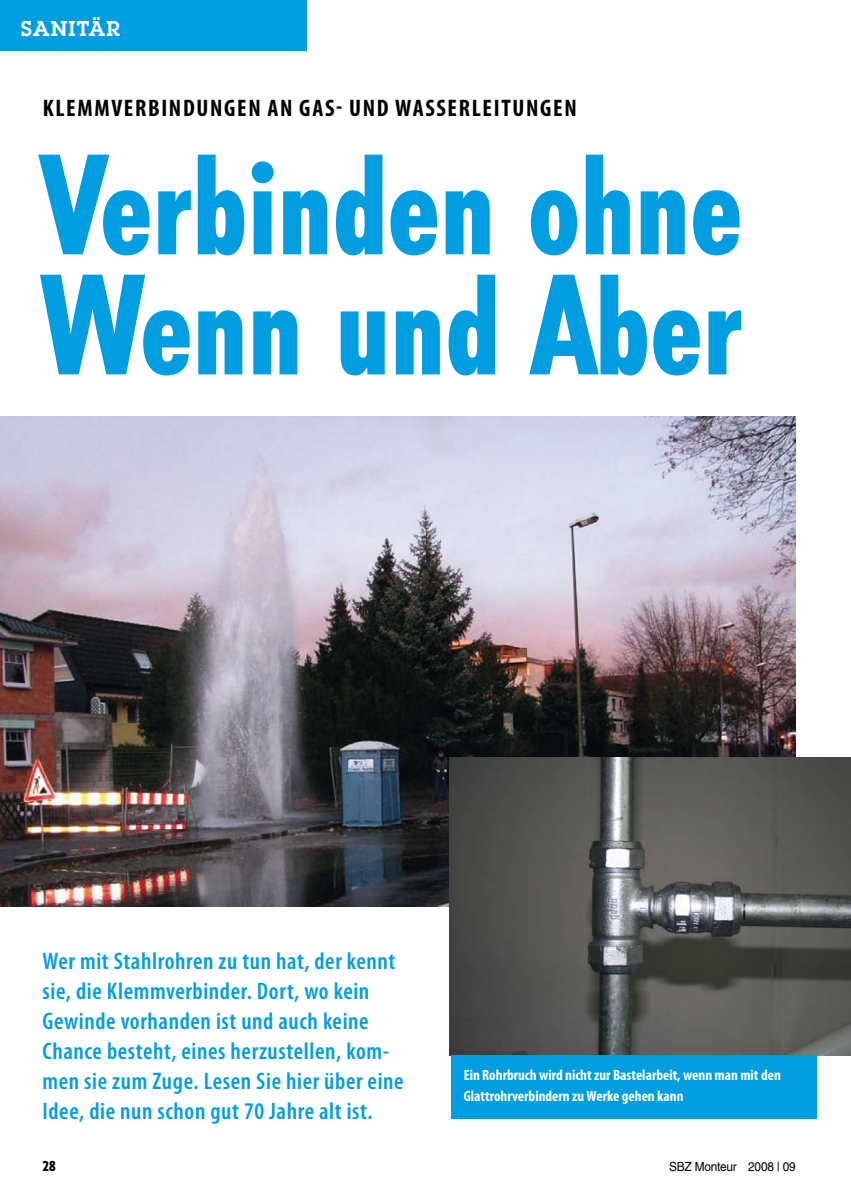
<style>
.page{position:relative;width:851px;height:1204px;background:#fff}
.page>*{position:absolute;margin:0;border:0;box-sizing:border-box;transform-origin:0 0}
.t1{font:800 condensed 135px/120px "Tempo Std";color:#009ee0}
.t2{font:600 condensed 24px/30px "Myriad Pro";letter-spacing:.025em;color:#009ee0}
.t3{font:700 condensed 24px "Myriad Pro";letter-spacing:.07em;color:#000}
.t4{font:600 21px "Lubalin Graph Std";letter-spacing:.05em;color:#fff}
.t5{font:700 condensed 15px/21px "Myriad Pro";color:#fff}
.t6{font:800 condensed 13.5px "Tempo Std";color:#000}
.t7{font:12.6px "Helvetica LT Std";letter-spacing:-.02em;color:#000;scale:.94 1}
</style>
<div class="page">
<div style="left:0;top:0;width:306px;height:51px;background:#009ee0"></div>
<img style="left:0;top:417px;width:795px;height:489px">
<img style="left:449px;top:757px;width:401px;height:297px">
<div style="left:451px;top:1054px;width:365px;height:64px;background:#009ee0"></div>
<p class="t4" style="left:21px;top:15px;width:100px">SANITÄR</p>
<p class="t3" style="left:43px;top:93px;width:535px">Klemmverbindungen an Gas- und Wasserleitungen</p>
<h1 class="t1" style="left:43px;top:144px;width:701px">Verbinden ohne<br>Wenn und Aber</h1>
<p class="t2" style="left:43px;top:945px;width:362px">Wer mit Stahlrohren zu tun hat, der kennt sie, die Klemmverbinder. Dort, wo kein Gewinde vorhanden ist und auch keine Chance besteht, eines herzustellen, kom&shy;men sie zum Zuge. Lesen Sie hier über eine Idee, die nun schon gut 70 Jahre alt ist.</p>
<p class="t5" style="left:463px;top:1064px;width:318px">Ein Rohrbruch wird nicht zur Bastelarbeit, wenn man mit den<br>Glattrohrverbindern zu Werke gehen kann</p>
<p class="t6" style="left:43px;top:1157px;width:14px">28</p>
<p class="t7" style="left:669px;top:1158px;width:136px">SBZ Monteur 2008 | 09</p>
</div>
